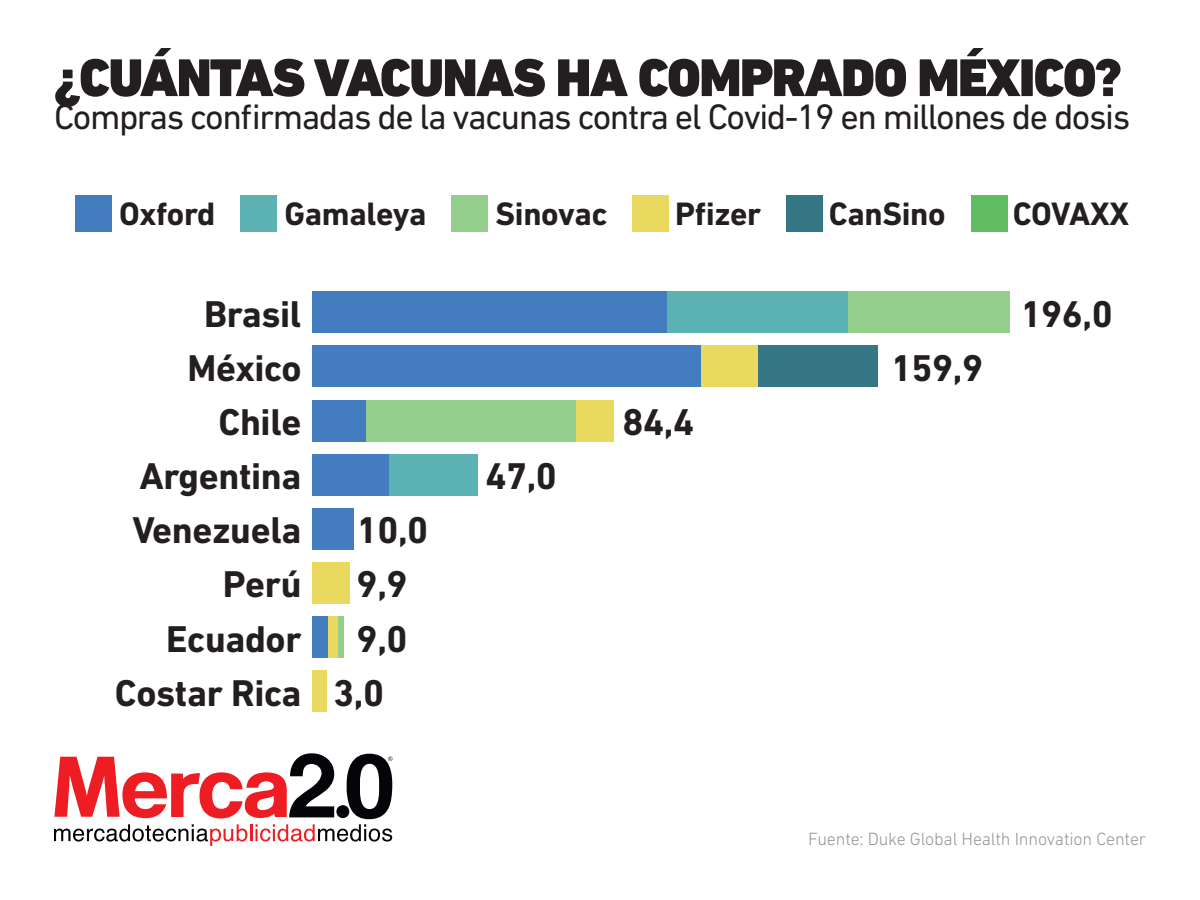
<style>
.page{position:relative;width:1200px;height:900px;background:#fff}
.page>*{position:absolute;margin:0;border:0;box-sizing:border-box;transform-origin:0 0}
.t1{font:900 54px "DIN Next LT Pro";letter-spacing:-.03em;color:#231f20}
.t2{font:700 37.95px/54.2px "DIN Next LT Pro";letter-spacing:-.01em;color:#231f20}
.t3{font:36px "DIN Next LT Pro";letter-spacing:-.04em;color:#231f20}
.t4{font:700 33px "DIN Next LT Pro";letter-spacing:-.01em;color:#231f20}
.t5{font:300 18px "DIN Next LT Pro";letter-spacing:-.01em;color:#939598}
</style>
<div class="page">
<svg style="left:54px;top:753px;width:338px;height:93px"></svg>
<div style="left:75px;top:195px;width:37px;height:36px;background:#437dc0"></div>
<div style="left:241px;top:195px;width:36px;height:36px;background:#5cb2b2"></div>
<div style="left:452px;top:195px;width:36px;height:36px;background:#94ce8c"></div>
<div style="left:633px;top:195px;width:36px;height:36px;background:#e9d95e"></div>
<div style="left:787px;top:195px;width:36px;height:36px;background:#367786"></div>
<div style="left:971px;top:195px;width:36px;height:36px;background:#5fbc60"></div>
<div style="left:312px;top:291px;width:697px;height:42px;background:#94ce8c"></div>
<div style="left:312px;top:346px;width:566px;height:41px;background:#367786"></div>
<div style="left:312px;top:400px;width:302px;height:42px;background:#e9d95e"></div>
<div style="left:312px;top:616px;width:32px;height:42px;background:#94ce8c"></div>
<div style="left:312px;top:291px;width:536px;height:42px;background:#5cb2b2"></div>
<div style="left:312px;top:346px;width:445px;height:41px;background:#e9d95e"></div>
<div style="left:312px;top:400px;width:264px;height:42px;background:#94ce8c"></div>
<div style="left:312px;top:616px;width:26px;height:42px;background:#e9d95e"></div>
<div style="left:312px;top:454px;width:166px;height:42px;background:#5cb2b2"></div>
<div style="left:312px;top:291px;width:355px;height:42px;background:#437dc0"></div>
<div style="left:312px;top:346px;width:388px;height:41px;background:#437dc0"></div>
<div style="left:312px;top:400px;width:54px;height:42px;background:#437dc0"></div>
<div style="left:312px;top:616px;width:16px;height:42px;background:#437dc0"></div>
<div style="left:312px;top:454px;width:77px;height:42px;background:#437dc0"></div>
<div style="left:312px;top:508px;width:42px;height:42px;background:#437dc0"></div>
<div style="left:312px;top:562px;width:37px;height:42px;background:#e9d95e"></div>
<div style="left:312px;top:671px;width:15px;height:41px;background:#e9d95e"></div>
<h1 class="t1" style="left:54px;top:45px;width:1069px">¿CUÁNTAS VACUNAS HA COMPRADO MÉXICO?</h1>
<p class="t3" style="left:54px;top:96px;width:1078px">Compras confirmadas de la vacunas contra el Covid-19 en millones de dosis</p>
<p class="t4" style="left:119px;top:194px;width:98px">Oxford</p>
<p class="t4" style="left:284px;top:194px;width:144px">Gamaleya</p>
<p class="t4" style="left:496px;top:194px;width:113px">Sinovac</p>
<p class="t4" style="left:675px;top:194px;width:88px">Pfizer</p>
<p class="t4" style="left:829px;top:194px;width:118px">CanSino</p>
<p class="t4" style="left:1013px;top:194px;width:118px">COVAXX</p>
<p class="t2" style="left:204px;top:286px;width:99px">Brasil</p>
<p class="t2" style="left:1020px;top:286px;width:94px">196,0</p>
<p class="t2" style="left:188px;top:341px;width:116px">México</p>
<p class="t2" style="left:891px;top:341px;width:94px">159,9</p>
<p class="t2" style="left:219px;top:395px;width:84px">Chile</p>
<p class="t2" style="left:622px;top:395px;width:73px">84,4</p>
<p class="t2" style="left:139px;top:449px;width:164px">Argentina</p>
<p class="t2" style="left:485px;top:449px;width:73px">47,0</p>
<p class="t2" style="left:132px;top:503px;width:171px">Venezuela</p>
<p class="t2" style="left:357px;top:503px;width:73px">10,0<br>9,9</p>
<p class="t2" style="left:166px;top:557px;width:137px;text-align:right">Perú<br>Ecuador</p>
<p class="t2" style="left:115px;top:611px;width:294px;text-indent:242px">9,0<br>Costar Rica 3,0</p>
<p class="t5" style="left:808px;top:828px;width:339px">Fuente: Duke Global Health Innovation Center</p>
</div>
